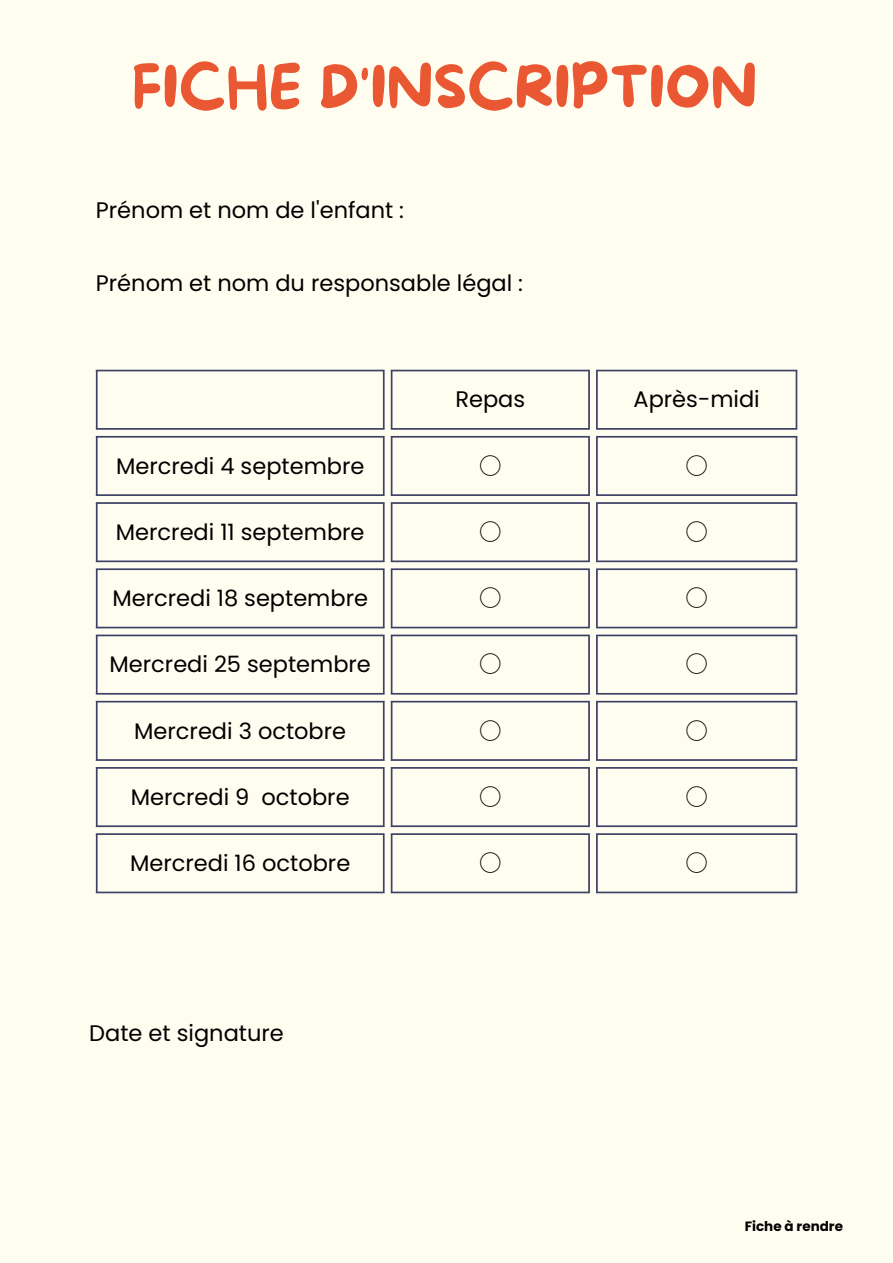
<style>
.page{position:relative;width:893px;height:1263px;background:#fffdef}
.page>*{position:absolute;margin:0;border:0;box-sizing:border-box;transform-origin:0 0}
.t1{font:58.5px "More Sugar";color:#ea5833}
.t2{font:22.5px "Poppins";color:#000}
.t3{font:22.5px "Noto Sans CJ Ksc";color:#000}
.t4{font:700 13.5px "Poppins";color:#000}
</style>
<div class="page">
<svg style="left:96px;top:370px;width:701px;height:523px"></svg>
<hr style="left:96px;top:371px;width:2px;height:57px;background:#3e4166">
<hr style="left:383px;top:371px;width:1px;height:57px;background:#3e4166">
<hr style="left:96px;top:370px;width:288px;height:1px;background:#3e4166">
<hr style="left:96px;top:428px;width:288px;height:2px;background:#3e4166">
<hr style="left:391px;top:371px;width:1px;height:57px;background:#3e4166">
<hr style="left:588px;top:371px;width:2px;height:57px;background:#3e4166">
<hr style="left:391px;top:370px;width:199px;height:1px;background:#3e4166">
<hr style="left:391px;top:428px;width:199px;height:2px;background:#3e4166">
<hr style="left:596px;top:371px;width:2px;height:57px;background:#3e4166">
<hr style="left:795px;top:371px;width:2px;height:57px;background:#3e4166">
<hr style="left:596px;top:370px;width:201px;height:1px;background:#3e4166">
<hr style="left:596px;top:428px;width:201px;height:2px;background:#3e4166">
<hr style="left:96px;top:438px;width:2px;height:56px;background:#3e4166">
<hr style="left:383px;top:438px;width:1px;height:56px;background:#3e4166">
<hr style="left:96px;top:436px;width:288px;height:2px;background:#3e4166">
<hr style="left:96px;top:494px;width:288px;height:2px;background:#3e4166">
<hr style="left:391px;top:438px;width:1px;height:56px;background:#3e4166">
<hr style="left:588px;top:438px;width:2px;height:56px;background:#3e4166">
<hr style="left:391px;top:436px;width:199px;height:2px;background:#3e4166">
<hr style="left:391px;top:494px;width:199px;height:2px;background:#3e4166">
<hr style="left:596px;top:438px;width:2px;height:56px;background:#3e4166">
<hr style="left:795px;top:438px;width:2px;height:56px;background:#3e4166">
<hr style="left:596px;top:436px;width:201px;height:2px;background:#3e4166">
<hr style="left:596px;top:494px;width:201px;height:2px;background:#3e4166">
<hr style="left:96px;top:504px;width:2px;height:56px;background:#3e4166">
<hr style="left:383px;top:504px;width:1px;height:56px;background:#3e4166">
<hr style="left:96px;top:502px;width:288px;height:2px;background:#3e4166">
<hr style="left:96px;top:560px;width:288px;height:2px;background:#3e4166">
<hr style="left:391px;top:504px;width:1px;height:56px;background:#3e4166">
<hr style="left:588px;top:504px;width:2px;height:56px;background:#3e4166">
<hr style="left:391px;top:502px;width:199px;height:2px;background:#3e4166">
<hr style="left:391px;top:560px;width:199px;height:2px;background:#3e4166">
<hr style="left:596px;top:504px;width:2px;height:56px;background:#3e4166">
<hr style="left:795px;top:504px;width:2px;height:56px;background:#3e4166">
<hr style="left:596px;top:502px;width:201px;height:2px;background:#3e4166">
<hr style="left:596px;top:560px;width:201px;height:2px;background:#3e4166">
<hr style="left:96px;top:570px;width:2px;height:57px;background:#3e4166">
<hr style="left:383px;top:570px;width:1px;height:57px;background:#3e4166">
<hr style="left:96px;top:568px;width:288px;height:2px;background:#3e4166">
<hr style="left:96px;top:627px;width:288px;height:1px;background:#3e4166">
<hr style="left:391px;top:570px;width:1px;height:57px;background:#3e4166">
<hr style="left:588px;top:570px;width:2px;height:57px;background:#3e4166">
<hr style="left:391px;top:568px;width:199px;height:2px;background:#3e4166">
<hr style="left:391px;top:627px;width:199px;height:1px;background:#3e4166">
<hr style="left:596px;top:570px;width:2px;height:57px;background:#3e4166">
<hr style="left:795px;top:570px;width:2px;height:57px;background:#3e4166">
<hr style="left:596px;top:568px;width:201px;height:2px;background:#3e4166">
<hr style="left:596px;top:627px;width:201px;height:1px;background:#3e4166">
<hr style="left:96px;top:636px;width:2px;height:57px;background:#3e4166">
<hr style="left:383px;top:636px;width:1px;height:57px;background:#3e4166">
<hr style="left:96px;top:635px;width:288px;height:1px;background:#3e4166">
<hr style="left:96px;top:693px;width:288px;height:2px;background:#3e4166">
<hr style="left:391px;top:636px;width:1px;height:57px;background:#3e4166">
<hr style="left:588px;top:636px;width:2px;height:57px;background:#3e4166">
<hr style="left:391px;top:635px;width:199px;height:1px;background:#3e4166">
<hr style="left:391px;top:693px;width:199px;height:2px;background:#3e4166">
<hr style="left:596px;top:636px;width:2px;height:57px;background:#3e4166">
<hr style="left:795px;top:636px;width:2px;height:57px;background:#3e4166">
<hr style="left:596px;top:635px;width:201px;height:1px;background:#3e4166">
<hr style="left:596px;top:693px;width:201px;height:2px;background:#3e4166">
<hr style="left:96px;top:702px;width:2px;height:57px;background:#3e4166">
<hr style="left:383px;top:702px;width:1px;height:57px;background:#3e4166">
<hr style="left:96px;top:701px;width:288px;height:1px;background:#3e4166">
<hr style="left:96px;top:759px;width:288px;height:2px;background:#3e4166">
<hr style="left:391px;top:702px;width:1px;height:57px;background:#3e4166">
<hr style="left:588px;top:702px;width:2px;height:57px;background:#3e4166">
<hr style="left:391px;top:701px;width:199px;height:1px;background:#3e4166">
<hr style="left:391px;top:759px;width:199px;height:2px;background:#3e4166">
<hr style="left:596px;top:702px;width:2px;height:57px;background:#3e4166">
<hr style="left:795px;top:702px;width:2px;height:57px;background:#3e4166">
<hr style="left:596px;top:701px;width:201px;height:1px;background:#3e4166">
<hr style="left:596px;top:759px;width:201px;height:2px;background:#3e4166">
<hr style="left:96px;top:769px;width:2px;height:56px;background:#3e4166">
<hr style="left:383px;top:769px;width:1px;height:56px;background:#3e4166">
<hr style="left:96px;top:767px;width:288px;height:2px;background:#3e4166">
<hr style="left:96px;top:825px;width:288px;height:2px;background:#3e4166">
<hr style="left:391px;top:769px;width:1px;height:56px;background:#3e4166">
<hr style="left:588px;top:769px;width:2px;height:56px;background:#3e4166">
<hr style="left:391px;top:767px;width:199px;height:2px;background:#3e4166">
<hr style="left:391px;top:825px;width:199px;height:2px;background:#3e4166">
<hr style="left:596px;top:769px;width:2px;height:56px;background:#3e4166">
<hr style="left:795px;top:769px;width:2px;height:56px;background:#3e4166">
<hr style="left:596px;top:767px;width:201px;height:2px;background:#3e4166">
<hr style="left:596px;top:825px;width:201px;height:2px;background:#3e4166">
<hr style="left:96px;top:835px;width:2px;height:56px;background:#3e4166">
<hr style="left:383px;top:835px;width:1px;height:56px;background:#3e4166">
<hr style="left:96px;top:833px;width:288px;height:2px;background:#3e4166">
<hr style="left:96px;top:891px;width:288px;height:2px;background:#3e4166">
<hr style="left:391px;top:835px;width:1px;height:56px;background:#3e4166">
<hr style="left:588px;top:835px;width:2px;height:56px;background:#3e4166">
<hr style="left:391px;top:833px;width:199px;height:2px;background:#3e4166">
<hr style="left:391px;top:891px;width:199px;height:2px;background:#3e4166">
<hr style="left:596px;top:835px;width:2px;height:56px;background:#3e4166">
<hr style="left:795px;top:835px;width:2px;height:56px;background:#3e4166">
<hr style="left:596px;top:833px;width:201px;height:2px;background:#3e4166">
<hr style="left:596px;top:891px;width:201px;height:2px;background:#3e4166">
<p class="t1" style="left:132px;top:55px;width:627px">FICHE D'INSCRIPTION</p>
<p class="t2" style="left:96px;top:194px;width:310px">Prénom et nom de l'enfant :</p>
<h2 class="t2" style="left:96px;top:268px;width:429px">Prénom et nom du responsable légal :</h2>
<h1 class="t2" style="left:455px;top:384px;width:71px">Repas</h1>
<h2 class="t2" style="left:633px;top:384px;width:128px">Après-midi</h2>
<h2 class="t2" style="left:116px;top:450px;width:250px">Mercredi 4 septembre</h2>
<p class="t3" style="left:479px;top:447px;width:24px">○</p>
<p class="t3" style="left:685px;top:447px;width:24px">○</p>
<p class="t2" style="left:116px;top:516px;width:250px">Mercredi 11 septembre</p>
<p class="t3" style="left:479px;top:514px;width:24px">○</p>
<p class="t3" style="left:685px;top:514px;width:24px">○</p>
<p class="t2" style="left:112px;top:582px;width:257px">Mercredi 18 septembre</p>
<p class="t3" style="left:479px;top:580px;width:24px">○</p>
<p class="t3" style="left:685px;top:580px;width:24px">○</p>
<p class="t2" style="left:110px;top:649px;width:263px">Mercredi 25 septembre</p>
<p class="t3" style="left:479px;top:646px;width:24px">○</p>
<p class="t3" style="left:685px;top:646px;width:24px">○</p>
<p class="t2" style="left:134px;top:715px;width:213px">Mercredi 3 octobre</p>
<p class="t3" style="left:479px;top:712px;width:24px">○</p>
<p class="t3" style="left:685px;top:712px;width:24px">○</p>
<p class="t2" style="left:131px;top:781px;width:220px">Mercredi 9 octobre</p>
<p class="t3" style="left:479px;top:779px;width:24px">○</p>
<p class="t3" style="left:685px;top:779px;width:24px">○</p>
<p class="t2" style="left:130px;top:847px;width:222px">Mercredi 16 octobre</p>
<p class="t3" style="left:479px;top:845px;width:24px">○</p>
<p class="t3" style="left:685px;top:845px;width:24px">○</p>
<p class="t2" style="left:89px;top:1017px;width:196px">Date et signature</p>
<p class="t4" style="left:744px;top:1217px;width:100px">Fiche à rendre</p>
</div>
